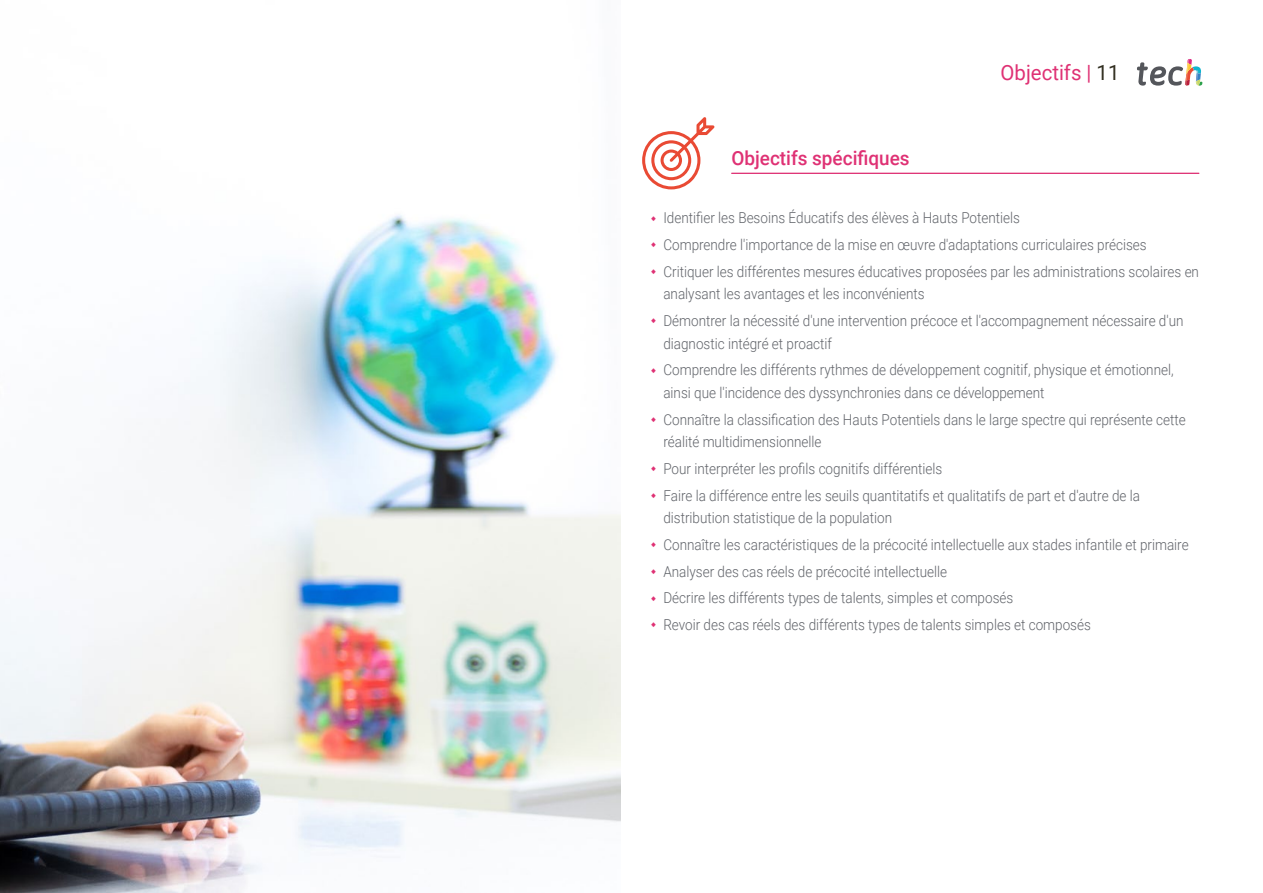
<style>
.page{position:relative;width:1263px;height:893px;background:#fff}
.page>*{position:absolute;margin:0;border:0;box-sizing:border-box;transform-origin:0 0}
.t1{font:21px "Roboto";color:#df3174}
.t2{font:500 19.5px "Roboto";color:#df3174}
.t3{font:300 15px/26.7px "Roboto";color:#61646a;scale:.9 1}
.s1{color:#312e20}
</style>
<div class="page">
<svg style="left:1137px;top:59px;width:65px;height:27px"></svg>
<img style="left:0;top:214px;width:621px;height:679px">
<hr style="left:731px;top:173px;width:468px;height:1px;background:#df3174">
<svg style="left:642px;top:117px;width:72px;height:72px"></svg>
<h2 class="t2" style="left:731px;top:144px;width:180px">Objectifs spécifiques</h2>
<h1 class="t1" style="left:1000px;top:57px;width:120px">Objectifs | <span class="s1">11</span></h1>
<p class="t3" style="left:663px;top:204px;width:597px">Identifier les Besoins Éducatifs des élèves à Hauts Potentiels<br>Comprendre l'importance de la mise en œuvre d'adaptations curriculaires précises<br>Critiquer les différentes mesures éducatives proposées par les administrations scolaires en</p>
<p class="t3" style="left:663px;top:280px;width:579px">analysant les avantages et les inconvénients<br>Démontrer la nécessité d'une intervention précoce et l'accompagnement nécessaire d'un</p>
<p class="t3" style="left:663px;top:329px;width:568px">diagnostic intégré et proactif<br>Comprendre les différents rythmes de développement cognitif, physique et émotionnel,</p>
<p class="t3" style="left:663px;top:379px;width:582px">ainsi que l'incidence des dyssynchronies dans ce développement<br>Connaître la classification des Hauts Potentiels dans le large spectre qui représente cette</p>
<p class="t3" style="left:663px;top:428px;width:531px">réalité multidimensionnelle<br>Pour interpréter les profils cognitifs différentiels<br>Faire la différence entre les seuils quantitatifs et qualitatifs de part et d'autre de la</p>
<p class="t3" style="left:663px;top:504px;width:585px">distribution statistique de la population<br>Connaître les caractéristiques de la précocité intellectuelle aux stades infantile et primaire Analyser des cas réels de précocité intellectuelle<br>Décrire les différents types de talents, simples et composés<br>Revoir des cas réels des différents types de talents simples et composés</p>
</div>
